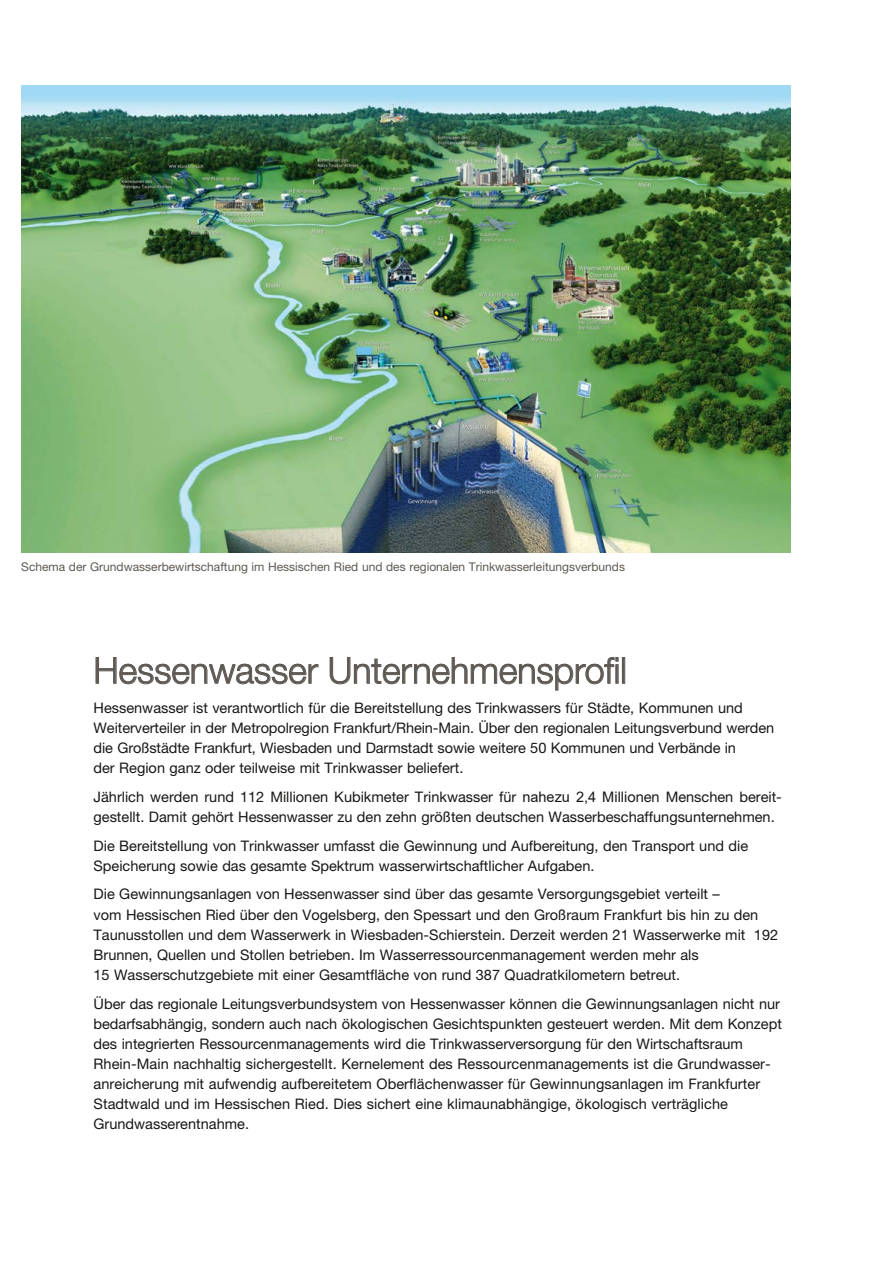
<style>
.page{position:relative;width:893px;height:1263px;background:#fff}
.page>*{position:absolute;margin:0;border:0;box-sizing:border-box;transform-origin:0 0}
.t1{font:300 36px "Helvetica Neue";color:#5e5853}
.t2{font:14.55px/20.1px "Helvetica Neue";color:#181716}
.t3{font:12px "Helvetica Neue";color:#5e5853}
.s1{font-family:"Arial"}
</style>
<div class="page">
<img style="left:21px;top:85px;width:770px;height:468px">
<svg style="left:95px;top:657px;width:224px;height:27px"></svg>
<svg style="left:329px;top:657px;width:290px;height:34px"></svg>
<div style="left:622px;top:658px;width:3px;height:25px;border:1px solid #5e5853"></div>
<p class="t3" style="left:21px;top:559px;width:605px">Schema der Grundwasserbewirtschaftung im Hessischen Ried und des regionalen Trinkwasserleitungsverbunds</p>
<h1 class="t1" style="left:94px;top:648px;width:535px">Hessenwasser Unternehmensprofil</h1>
<p class="t2" style="left:94px;top:698px;width:682px">Hessenwasser ist verantwortlich für die Bereitstellung des Trinkwassers für Städte, Kommunen und Weiterverteiler in der Metropolregion Frankfurt/Rhein-Main. Über den regionalen Leitungsverbund werden die Großstädte Frankfurt, Wiesbaden und Darmstadt sowie weitere 50 Kommunen und Verbände in<br>der Region ganz oder teilweise mit Trinkwasser beliefert.</p>
<p class="t2" style="left:94px;top:787px;width:690px">Jährlich werden rund 112 Millionen Kubikmeter Trinkwasser für <span class="s1">nahezu 2,4 Milli</span>onen Menschen bereit&shy;gestellt. Damit gehört Hessenwasser zu den zehn größten deutschen Wasserbeschaffungsunternehmen.</p>
<p class="t2" style="left:94px;top:835px;width:656px">Die Bereitstellung von Trinkwasser umfasst die Gewinnung und Aufbereitung, den Transport und die<br>Speicherung sowie das gesamte Spektrum wasserwirtschaftlicher Aufgaben.</p>
<p class="t2" style="left:94px;top:884px;width:686px">Die Gewinnungsanlagen von Hessenwasser sind über das gesamte Versorgungsgebiet verteilt –<br>vom Hessischen Ried über den Vogelsberg, den Spessart und den Großraum Frankfurt bis hin zu den Taunusstollen und dem Wasserwerk in Wiesbaden-Schierstein. Derzeit werden 21 Wasserwerke mit 192<br>Brunnen, Quellen und Stollen betrieben. Im Wasserressourcenmanagement werden mehr als<br>15 Wasserschutzgebiete mit einer Gesamtfläche von rund 387 Quadratkilometern betreut.</p>
<p class="t2" style="left:94px;top:993px;width:690px">Über das regionale Leitungsverbundsystem von Hessenwasser können die Gewinnungsanlagen nicht nur bedarfsabhängig, sondern auch nach ökologischen Gesichtspunkten gesteuert werden. Mit dem Konzept des integrierten Ressourcenmanagements wird die Trinkwasserversorgung für den Wirtschaftsraum Rhein-Main nachhaltig sichergestellt. Kernelement des Ressourcenmanagements ist die Grundwasser&shy;anreicherung mit aufwendig aufbereitetem Oberflächenwasser für Gewinnungsanlagen im Frankfurter Stadtwald und im Hessischen Ried. Dies sichert eine klimaunabhängige, ökologisch verträgliche Grundwasserentnahme.</p>
</div>
